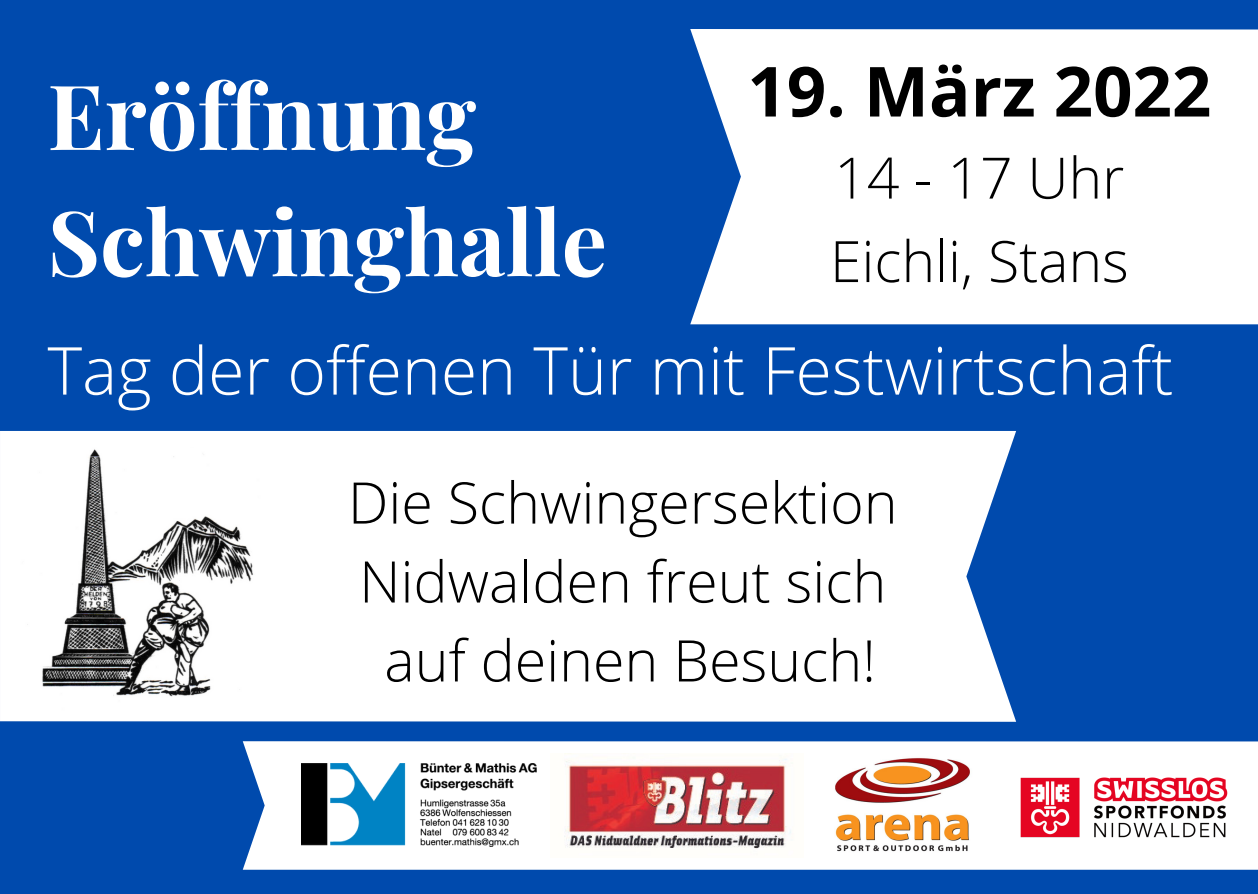
<style>
.page{position:relative;width:1258px;height:894px;background:#fff}
.page>*{position:absolute;margin:0;border:0;box-sizing:border-box;transform-origin:0 0}
.t1{font:700 90px "Playfair Display";color:#fff}
.t2{font:700 69px "Open Sans";color:#000}
.t3{font:300 66px "Open Sans";color:#fff}
.t4{font:300 57.3px "Open Sans";color:#000}
.t5{font:300 57px "Open Sans";color:#000}
</style>
<div class="page">
<div style="left:0;top:0;width:1258px;height:893px;background:#004aad"></div>
<div style="left:690px;top:29px;width:568px;height:295px;background:#fff"></div>
<div style="left:243px;top:741px;width:1015px;height:128px;background:#fff"></div>
<img style="left:302px;top:762px;width:234px;height:84px">
<img style="left:551px;top:753px;width:252px;height:104px">
<img style="left:825px;top:747px;width:153px;height:115px">
<img style="left:1007px;top:762px;width:234px;height:88px">
<div style="left:0;top:431px;width:1016px;height:290px;background:#fff"></div>
<img style="left:18px;top:447px;width:245px;height:266px">
<p class="t1" style="left:47px;top:53px;width:430px">Eröffnung</p>
<p class="t1" style="left:47px;top:179px;width:561px">Schwinghalle</p>
<p class="t2" style="left:747px;top:43px;width:465px">19. März 2022</p>
<p class="t5" style="left:834px;top:138px;width:291px">14 - 17 Uhr</p>
<p class="t5" style="left:830px;top:221px;width:300px">Eichli, Stans</p>
<p class="t3" style="left:47px;top:324px;width:1127px">Tag der offenen Tür mit Festwirtschaft</p>
<p class="t4" style="left:348px;top:462px;width:551px">Die Schwingersektion</p>
<p class="t4" style="left:359px;top:541px;width:529px">Nidwalden freut sich</p>
<p class="t4" style="left:384px;top:620px;width:493px">auf deinen Besuch!</p>
</div>
